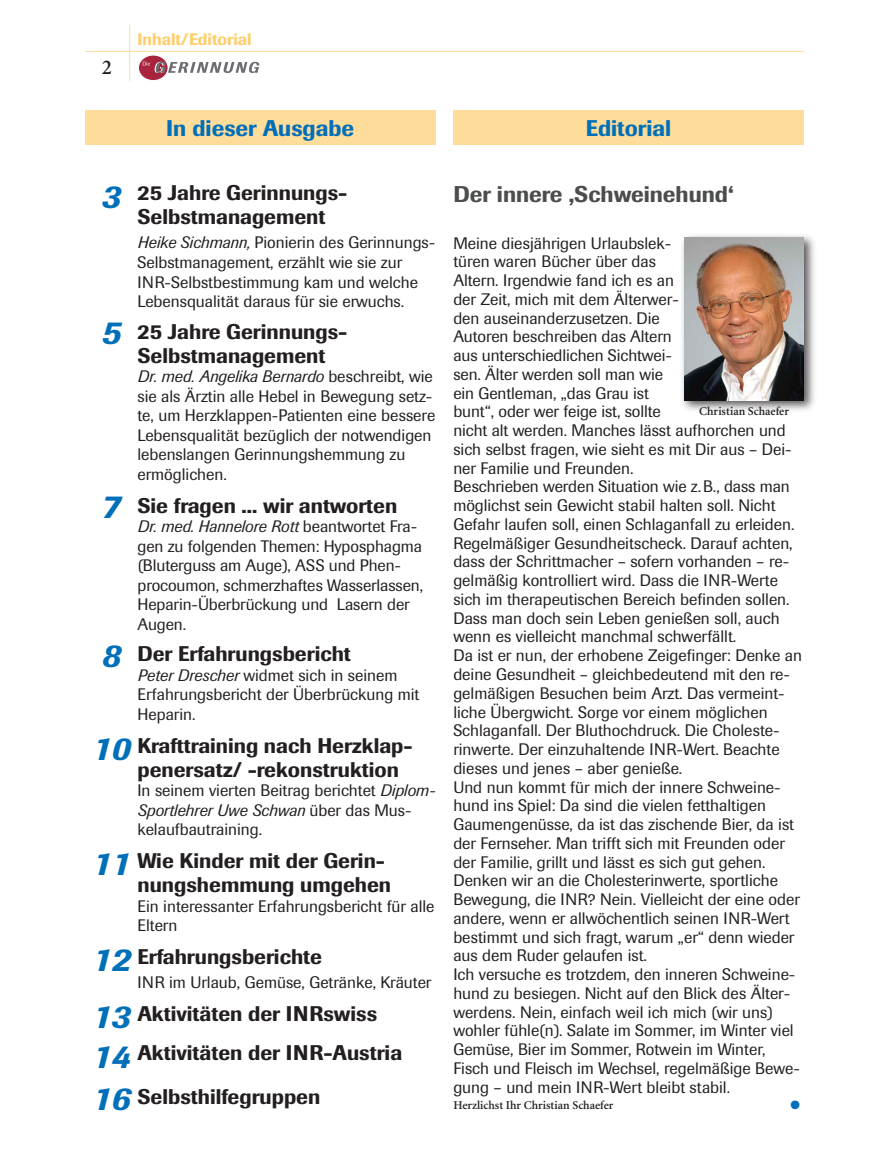
<style>
.page{position:relative;width:893px;height:1170px;background:#fff}
.page>*{position:absolute;margin:0;border:0;box-sizing:border-box;transform-origin:0 0}
.t1{font:italic 500 33px "Imago";color:#006fba}
.t2{font:500 22.5px "Imago";color:#006fba}
.t3{font:500 22.5px "Imago";color:#4b4c4d}
.t4{font:500 21px/24px "Imago";color:#231f20}
.t5{font:600 21px "Minion";color:#231f20}
.t6{font:16.5px/18.8px "Imago";color:#231f20}
.t7{font:500 16.5px "Imago";color:#fece6b}
.t8{font:600 12px "Minion";color:#231f20}
.t9{font:12px "Zapf Dingbats";color:#006fba}
.s1{font-style:italic}
</style>
<div class="page">
<hr style="left:129px;top:25px;width:1px;height:56px;background:#fedc9a">
<hr style="left:85px;top:51px;width:719px;height:1px;background:#fedc9a">
<svg style="left:138px;top:55px;width:30px;height:26px"></svg>
<div style="left:138px;top:55px;width:30px;height:26px;border:1px solid #fff;border-radius:50%"></div>
<svg style="left:143px;top:62px;width:116px;height:11px"></svg>
<div style="left:85px;top:111px;width:350px;height:34px;background:#fedc9a"></div>
<div style="left:453px;top:111px;width:351px;height:34px;background:#fedc9a"></div>
<div style="left:678px;top:231px;width:140px;height:183px;background:#231f20;opacity:.75"></div>
<img style="left:684px;top:237px;width:120px;height:163px">
<p class="t5" style="left:102px;top:56px;width:12px">2</p>
<p class="t7" style="left:137px;top:29px;width:116px">Inhalt/Editorial</p>
<h2 class="t2" style="left:166px;top:114px;width:189px">In dieser Ausgabe</h2>
<h2 class="t2" style="left:586px;top:115px;width:87px">Editorial</h2>
<p class="t4" style="left:137px;top:181px;width:211px">25 Jahre Gerinnungs-<br>Selbstmanagement</p>
<p class="t6" style="left:137px;top:233px;width:299px;line-height:19.5px"><span class="s1">Heike Sichmann,</span> Pionierin des Gerinnungs-Selbstmanagement, erzählt wie sie zur INR-Selbstbestimmung kam und welche Lebensqualität daraus für sie erwuchs.</p>
<p class="t4" style="left:137px;top:319px;width:211px">25 Jahre Gerinnungs-<br>Selbstmanagement</p>
<p class="t6" style="left:137px;top:366px;width:299px;line-height:19.5px"><span class="s1">Dr. med. Angelika Bernardo</span> beschreibt, wie sie als Ärztin alle Hebel in Bewegung setz&shy;te, um Herzklappen-Patienten eine bessere Lebensqualität bezüglich der notwendigen lebenslangen Gerinnungshemmung zu ermöglichen.</p>
<p class="t4" style="left:137px;top:493px;width:261px">Sie fragen ... wir antworten</p>
<p class="t6" style="left:137px;top:516px;width:287px;line-height:19.5px"><span class="s1">Dr. med. Hannelore Rott</span> beantwortet Fra&shy;gen zu folgenden Themen: Hyposphagma (Bluterguss am Auge), ASS und Phen&shy;procoumon, schmerzhaftes Wasserlassen, Heparin-Überbrückung und Lasern der Augen.</p>
<p class="t4" style="left:137px;top:641px;width:215px">Der Erfahrungsbericht</p>
<p class="t6" style="left:137px;top:665px;width:283px;line-height:19.5px"><span class="s1">Peter Drescher</span> widmet sich in seinem<br>Erfahrungsbericht der Überbrückung mit<br>Heparin.</p>
<p class="t4" style="left:137px;top:733px;width:277px">Krafttraining nach Herzklap&shy;penersatz/ -rekonstruktion</p>
<p class="t6" style="left:137px;top:780px;width:297px;line-height:19.5px">In seinem vierten Beitrag berichtet <span class="s1">Diplom-<br>Sportlehrer Uwe Schwan</span> über das Mus&shy;kelaufbautraining.</p>
<p class="t4" style="left:137px;top:848px;width:255px">Wie Kinder mit der Gerin&shy;nungshemmung umgehen</p>
<p class="t6" style="left:137px;top:896px;width:299px;line-height:19.5px">Ein interessanter Erfahrungsbericht für alle<br>Eltern</p>
<p class="t4" style="left:137px;top:944px;width:186px">Erfahrungsberichte</p>
<p class="t6" style="left:137px;top:973px;width:295px">INR im Urlaub, Gemüse, Getränke, Kräuter</p>
<p class="t4" style="left:137px;top:994px;width:266px;line-height:39px">Aktivitäten der INRswiss<br>Aktivitäten der INR-Austria</p>
<p class="t4" style="left:137px;top:1084px;width:184px">Selbsthilfegruppen</p>
<h1 class="t1" style="left:102px;top:177px;width:21px">3</h1>
<h2 class="t3" style="left:453px;top:180px;width:282px">Der innere ‚Schweinehund‘</h2>
<p class="t6" style="left:453px;top:233px;width:350px">Meine diesjährigen Urlaubslek-<br>türen waren Bücher über das<br>Altern. Irgendwie fand ich es an<br>der Zeit, mich mit dem Älterwer-<br>den auseinanderzusetzen. Die<br>Autoren beschreiben das Altern<br>aus unterschiedlichen Sichtwei-<br>sen. Älter werden soll man wie<br>ein Gentleman, „das Grau ist<br>bunt“, oder wer feige ist, sollte<br>nicht alt werden. Manches lässt aufhorchen und sich selbst fragen, wie sieht es mit Dir aus – Dei&shy;ner Familie und Freunden.<br>Beschrieben werden Situation wie z. B., dass man möglichst sein Gewicht stabil halten soll. Nicht Gefahr laufen soll, einen Schlaganfall zu erleiden.<br>Regelmäßiger Gesundheitscheck. Darauf achten, dass der Schrittmacher – sofern vorhanden – re&shy;gelmäßig kontrolliert wird. Dass die INR-Werte sich im therapeutischen Bereich befinden sollen.<br>Dass man doch sein Leben genießen soll, auch wenn es vielleicht manchmal schwerfällt.<br>Da ist er nun, der erhobene Zeigefinger: Denke an deine Gesundheit – gleichbedeutend mit den re&shy;gelmäßigen Besuchen beim Arzt. Das vermeint&shy;liche Übergwicht. Sorge vor einem möglichen Schlaganfall. Der Bluthochdruck. Die Choleste&shy;rinwerte. Der einzuhaltende INR-Wert. Beachte dieses und jenes – aber genieße.<br>Und nun kommt für mich der innere Schweine&shy;hund ins Spiel: Da sind die vielen fetthaltigen Gaumengenüsse, da ist das zischende Bier, da ist der Fernseher. Man trifft sich mit Freunden oder der Familie, grillt und lässt es sich gut gehen.<br>Denken wir an die Cholesterinwerte, sportliche Bewegung, die INR? Nein. Vielleicht der eine oder andere, wenn er allwöchentlich seinen INR-Wert bestimmt und sich fragt, warum „er“ denn wieder aus dem Ruder gelaufen ist.<br>Ich versuche es trotzdem, den inneren Schweine&shy;hund zu besiegen. Nicht auf den Blick des Älter&shy;werdens. Nein, einfach weil ich mich (wir uns) wohler fühle(n). Salate im Sommer, im Winter viel Gemüse, Bier im Sommer, Rotwein im Winter, Fisch und Fleisch im Wechsel, regelmäßige Bewe&shy;gung – und mein INR-Wert bleibt stabil.</p>
<p class="t8" style="left:453px;top:1099px;width:162px">Herzlichst Ihr Christian Schaefer</p>
<p class="t9" style="left:790px;top:1099px;width:11px">●</p>
<h1 class="t1" style="left:102px;top:313px;width:21px">5</h1>
<p class="t8" style="left:699px;top:405px;width:91px">Christian Schaefer</p>
<h1 class="t1" style="left:102px;top:487px;width:21px">7</h1>
<h1 class="t1" style="left:102px;top:635px;width:21px">8</h1>
<h1 class="t1" style="left:92px;top:728px;width:40px">10</h1>
<h1 class="t1" style="left:92px;top:843px;width:40px">11</h1>
<h1 class="t1" style="left:92px;top:939px;width:40px">12</h1>
<h1 class="t1" style="left:92px;top:996px;width:40px">13</h1>
<h1 class="t1" style="left:92px;top:1036px;width:40px">14</h1>
<h1 class="t1" style="left:92px;top:1078px;width:40px">16</h1>
</div>
